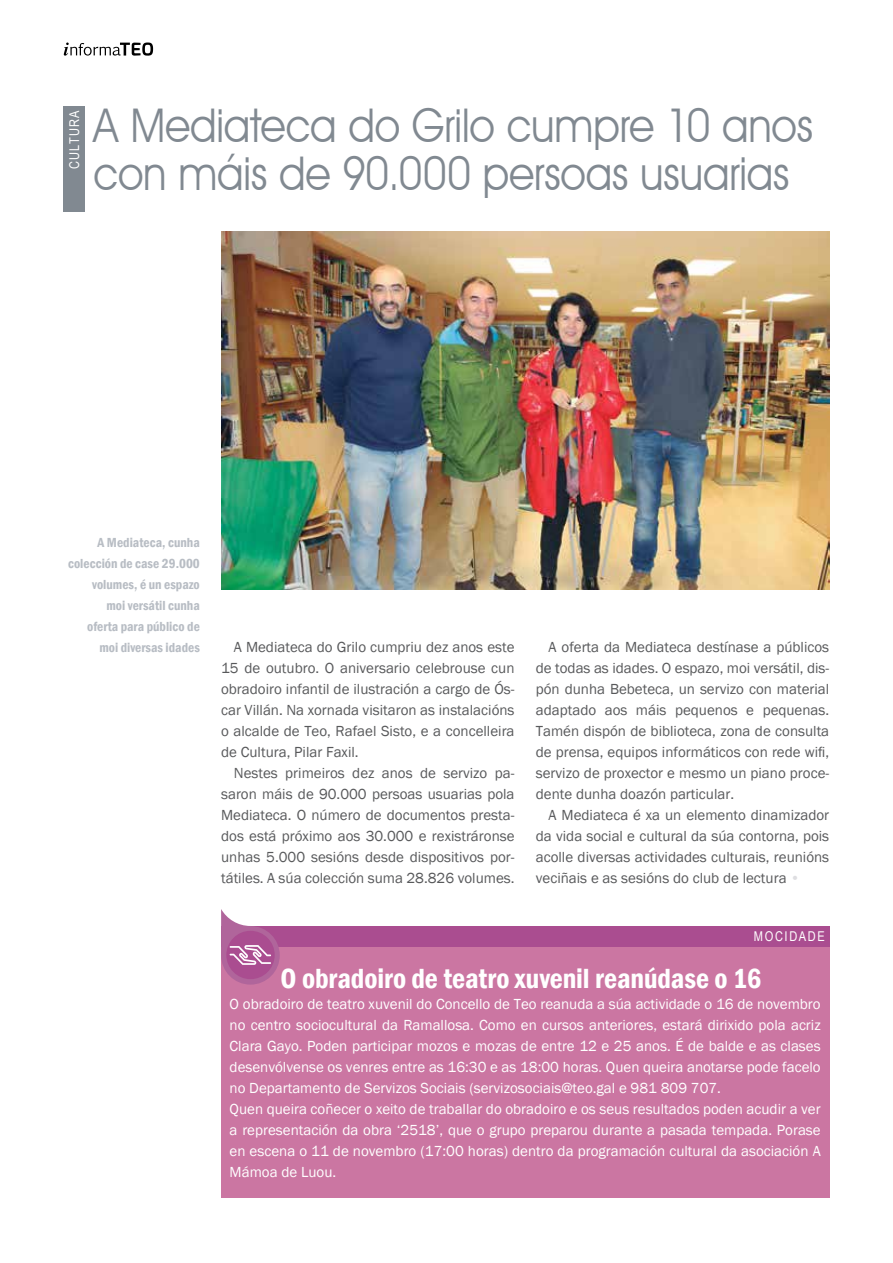
<style>
.page{position:relative;width:893px;height:1263px;background:#fff}
.page>*{position:absolute;margin:0;border:0;box-sizing:border-box;transform-origin:0 0}
.t1{font:46.5px/48px "Avant Garde IT Cby BT";letter-spacing:-.005em;color:#818991;scale:.9 1}
.t2{font:600 condensed 28.5px "Franklin Gothic";letter-spacing:-.005em;color:#fff}
.t3{font:15px/21px "Franklin Gothic";color:#58595b;text-align:justify}
.t4{font:15px/21px "Franklin Gothic";color:#fff}
.t5{font:600 condensed 13.5px/21px "Franklin Gothic";color:#b8bdc4;text-align:right}
.t6{font:13.5px "Arial Narrow";letter-spacing:.12em;color:#fff}
.t7{font:13.5px "Arial Narrow";letter-spacing:.07em;color:#fff}
.s1{color:#dedee1}
</style>
<div class="page">
<svg style="left:64px;top:43px;width:89px;height:13px"></svg>
<div style="left:64px;top:106px;width:21px;height:105px;background:#818991"></div>
<img style="left:221px;top:232px;width:608px;height:357px">
<div style="left:221px;top:926px;width:608px;height:272px;background:#cb76a2"></div>
<div style="left:221px;top:926px;width:608px;height:21px;background:#aa4d90"></div>
<svg style="left:221px;top:909px;width:59px;height:75px"></svg>
<p class="t7" style="left:65px;top:168px;width:59px;rotate:-90deg">CULTURA</p>
<h1 class="t1" style="left:94px;top:101px;width:801px">A Mediateca do Grilo cumpre 10 anos con máis de 90.000 persoas usuarias</h1>
<p class="t5" style="left:68px;top:532px;width:133px">A Mediateca, cunha colección de case 29.000 volumes, é un espazo<br>moi versátil cunha<br>oferta para público de moi diversas idades</p>
<p class="t3" style="left:221px;top:637px;width:295px;text-indent:13px">A Mediateca do Grilo cumpriu dez anos este 15 de outubro. O aniversario celebrouse cun obradoiro infantil de ilustración a cargo de Ós&shy;car Villán. Na xornada visitaron as instalacións o alcalde de Teo, Rafael Sisto, e a concelleira de Cultura, Pilar Faxil.</p>
<p class="t3" style="left:221px;top:763px;width:295px;text-indent:13px">Nestes primeiros dez anos de servizo pa&shy;saron máis de 90.000 persoas usuarias pola Mediateca. O número de documentos presta&shy;dos está próximo aos 30.000 e rexistráronse unhas 5.000 sesións desde dispositivos por&shy;tátiles. A súa colección suma 28.826 volumes.</p>
<p class="t3" style="left:536px;top:637px;width:295px;text-indent:13px">A oferta da Mediateca destínase a públicos de todas as idades. O espazo, moi versátil, dis&shy;pón dunha Bebeteca, un servizo con material adaptado aos máis pequenos e pequenas.<br>Tamén dispón de biblioteca, zona de consulta de prensa, equipos informáticos con rede wifi, servizo de proxector e mesmo un piano proce&shy;dente dunha doazón particular.</p>
<p class="t3" style="left:536px;top:805px;width:295px;text-indent:13px">A Mediateca é xa un elemento dinamizador da vida social e cultural da súa contorna, pois acolle diversas actividades culturais, reunións veciñais e as sesións do club de lectura <span class="s1">•</span></p>
<p class="t6" style="left:754px;top:927px;width:72px">MOCIDADE</p>
<h2 class="t2" style="left:281px;top:960px;width:482px">O obradoiro de teatro xuvenil reanúdase o 16</h2>
<p class="t4" style="left:230px;top:994px;width:593px">O obradoiro de teatro xuvenil do Concello de Teo reanuda a súa actividade o 16 de novembro no centro sociocultural da Ramallosa. Como en cursos anteriores, estará dirixido pola acriz Clara Gayo. Poden participar mozos e mozas de entre 12 e 25 anos. É de balde e as clases desenvólvense os venres entre as 16:30 e as 18:00 horas. Quen queira anotarse pode facelo no Departamento de Servizos Sociais (servizosociais@teo.gal e 981 809 707.<br>Quen queira coñecer o xeito de traballar do obradoiro e os seus resultados poden acudir a ver a representación da obra ‘2518’, que o grupo preparou durante a pasada tempada. Porase en escena o 11 de novembro (17:00 horas) dentro da programación cultural da asociación A Mámoa de Luou.</p>
</div>
